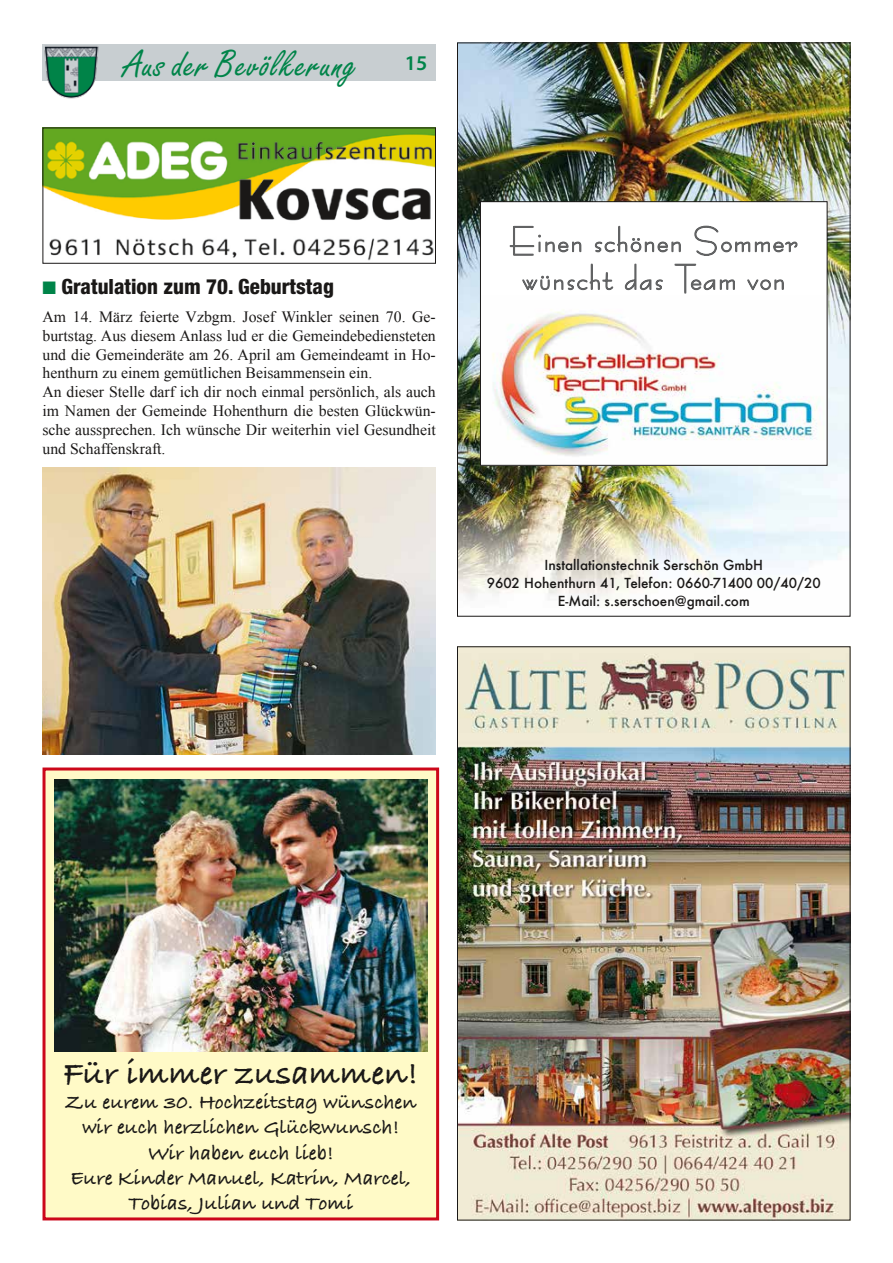
<style>
.page{position:relative;width:893px;height:1263px;background:#fff}
.page>*{position:absolute;margin:0;border:0;box-sizing:border-box;transform-origin:0 0}
.t1{font:39px "Freestyle Script";letter-spacing:.02em;color:#008449}
.t2{font:700 34.5px "Bradley Hand ITCTT";color:#1a1817}
.t3{font:700 21px/25.2px "Bradley Hand ITCTT";color:#1a1817;text-align:center}
.t4{font:800 condensed 21px "Helvetica Neue";color:#1a1817}
.t5{font:600 21px "Myriad Pro";color:#008449}
.t6{font:15.75px/18.9px "Times New Roman";color:#1a1817}
.t7{font:500 13.5px/18px "Futura";color:#1a1817;text-align:center}
.s1{color:#008449}
</style>
<div class="page">
<div style="left:44px;top:769px;width:394px;height:450px;background:#fffac7"></div>
<div style="left:43px;top:767px;width:396px;height:453px;border:3px solid #cc071a"></div>
<img style="left:54px;top:779px;width:374px;height:272px">
<img style="left:43px;top:467px;width:393px;height:287px">
<img style="left:459px;top:45px;width:389px;height:555px">
<div style="left:480px;top:202px;width:347px;height:263px;background:#fff"></div>
<img style="left:492px;top:310px;width:328px;height:146px">
<div style="left:480px;top:201px;width:347px;height:265px;border:1px solid #1a1817"></div>
<svg style="left:509px;top:225px;width:73px;height:31px"></svg>
<svg style="left:594px;top:225px;width:87px;height:28px"></svg>
<svg style="left:694px;top:225px;width:104px;height:31px"></svg>
<svg style="left:522px;top:263px;width:92px;height:28px"></svg>
<svg style="left:624px;top:263px;width:39px;height:28px"></svg>
<svg style="left:674px;top:263px;width:61px;height:31px"></svg>
<svg style="left:747px;top:279px;width:37px;height:12px"></svg>
<img style="left:45px;top:130px;width:389px;height:131px">
<div style="left:43px;top:128px;width:393px;height:136px;border:1px solid #1a1817"></div>
<hr style="left:43px;top:80px;width:393px;height:1px;background:#1a1817">
<div style="left:43px;top:44px;width:393px;height:36px;background:#c8ced1"></div>
<img style="left:43px;top:45px;width:57px;height:54px">
<img style="left:459px;top:648px;width:389px;height:570px">
<h1 class="t1" style="left:123px;top:41px;width:234px">Aus der Bevölkerung</h1>
<h3 class="t5" style="left:405px;top:50px;width:24px">15</h3>
<h3 class="t4" style="left:43px;top:273px;width:293px"><span class="s1">■</span> Gratulation zum 70. Geburtstag</h3>
<p class="t6" style="left:43px;top:307px;width:395px">Am 14. März feierte Vzbgm. Josef Winkler seinen 70. Ge&shy;burtstag. Aus diesem Anlass lud er die Gemeindebediensteten und die Gemeinderäte am 26. April am Gemeindeamt in Ho&shy;henthurn zu einem gemütlichen Beisammensein ein.<br>An dieser Stelle darf ich dir noch einmal persönlich, als auch im Namen der Gemeinde Hohenthurn die besten Glückwün&shy;sche aussprechen. Ich wünsche Dir weiterhin viel Gesundheit und Schaffenskraft.</p>
<p class="t7" style="left:487px;top:556px;width:336px">Installationstechnik Serschön GmbH<br>9602 Hohenthurn 41, Telefon: 0660-71400 00/40/20<br>E-Mail: s.serschoen@gmail.com</p>
<h2 class="t2" style="left:63px;top:1047px;width:356px">Für immer zusammen!</h2>
<h3 class="t3" style="left:65px;top:1089px;width:353px">Zu eurem 30. Hochzeitstag wünschen wir euch herzlichen Glückwunsch!<br>Wir haben euch lieb!<br>Eure Kinder Manuel, Katrin, Marcel,<br>Tobias, Julian und Tomi</h3>
</div>
